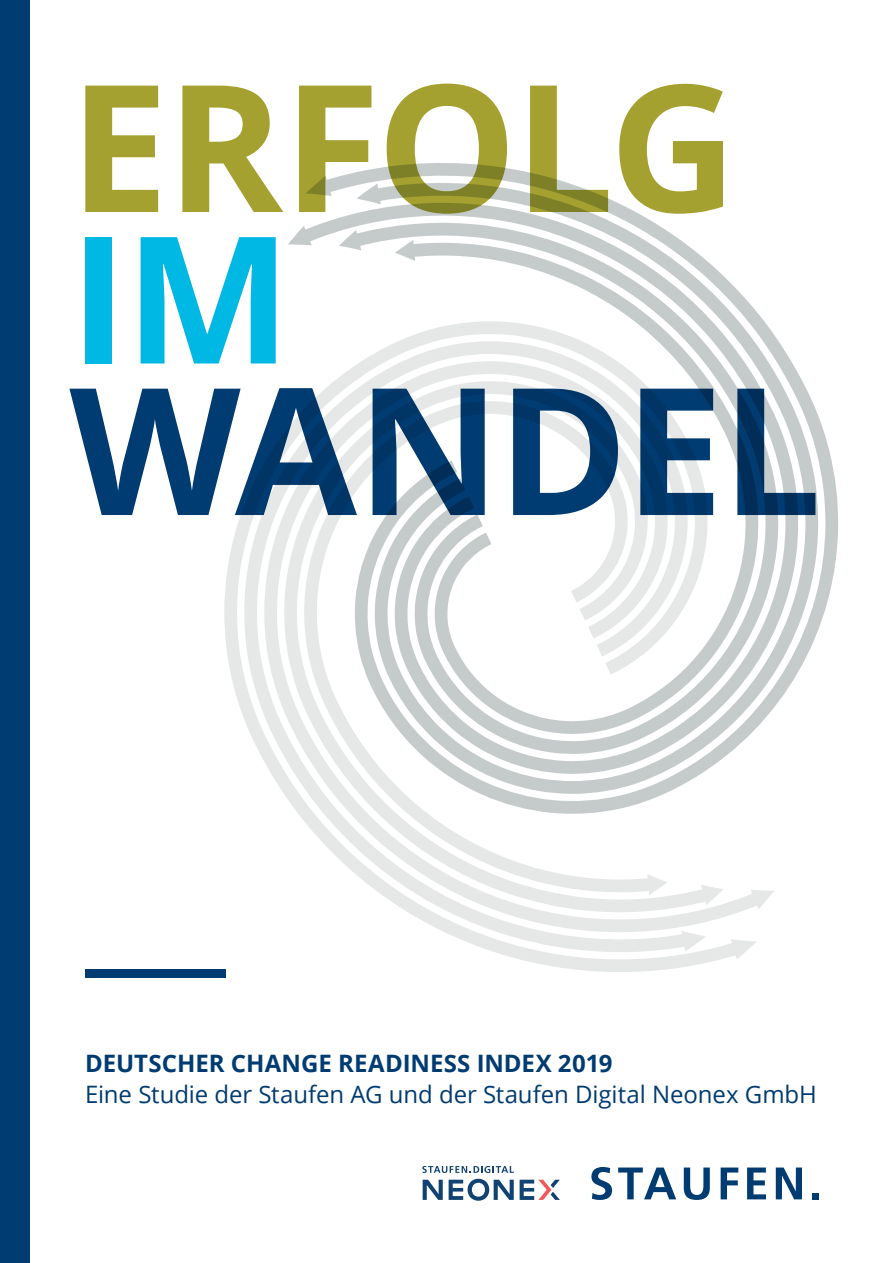
<style>
.page{position:relative;width:893px;height:1263px;background:#fff}
.page>*{position:absolute;margin:0;border:0;box-sizing:border-box;transform-origin:0 0}
.t1{font:700 177px "Open Sans";letter-spacing:-.02em;color:#a4a131}
.t2{font:700 177px "Open Sans";letter-spacing:-.02em;color:#003b71}
.t3{font:700 177px "Open Sans";color:#00b8e4}
.t4{font:24px "Open Sans";letter-spacing:-.005em;color:#003b71}
.t5{font:700 24px "Open Sans";color:#003b71}
</style>
<div class="page">
<svg style="left:306px;top:163px;width:532px;height:544px"></svg>
<svg style="left:757px;top:360px;width:17px;height:549px"></svg>
<svg style="left:224px;top:320px;width:533px;height:653px"></svg>
<div style="left:0;top:0;width:30px;height:1263px;background:#003b71"></div>
<div style="left:85px;top:969px;width:140px;height:9px;background:#003b71"></div>
<svg style="left:591px;top:1167px;width:21px;height:33px"></svg>
<svg style="left:618px;top:1167px;width:58px;height:32px"></svg>
<svg style="left:684px;top:1167px;width:26px;height:33px"></svg>
<svg style="left:721px;top:1167px;width:17px;height:32px"></svg>
<svg style="left:747px;top:1167px;width:19px;height:32px"></svg>
<svg style="left:776px;top:1167px;width:26px;height:32px"></svg>
<div style="left:812px;top:1193px;width:7px;height:6px;background:#003b71"></div>
<svg style="left:423px;top:1180px;width:20px;height:20px"></svg>
<svg style="left:449px;top:1179px;width:65px;height:22px"></svg>
<svg style="left:520px;top:1180px;width:40px;height:20px"></svg>
<svg style="left:422px;top:1166px;width:92px;height:7px"></svg>
<h1 class="t1" style="left:69px;top:23px;width:669px">ERFOLG</h1>
<h1 class="t3" style="left:69px;top:174px;width:224px">IM</h1>
<h1 class="t2" style="left:69px;top:326px;width:754px">WANDEL</h1>
<p class="t5" style="left:85px;top:1046px;width:529px">DEUTSCHER CHANGE READINESS INDEX 2019</p>
<p class="t4" style="left:85px;top:1078px;width:733px">Eine Studie der Staufen AG und der Staufen Digital Neonex GmbH</p>
</div>
